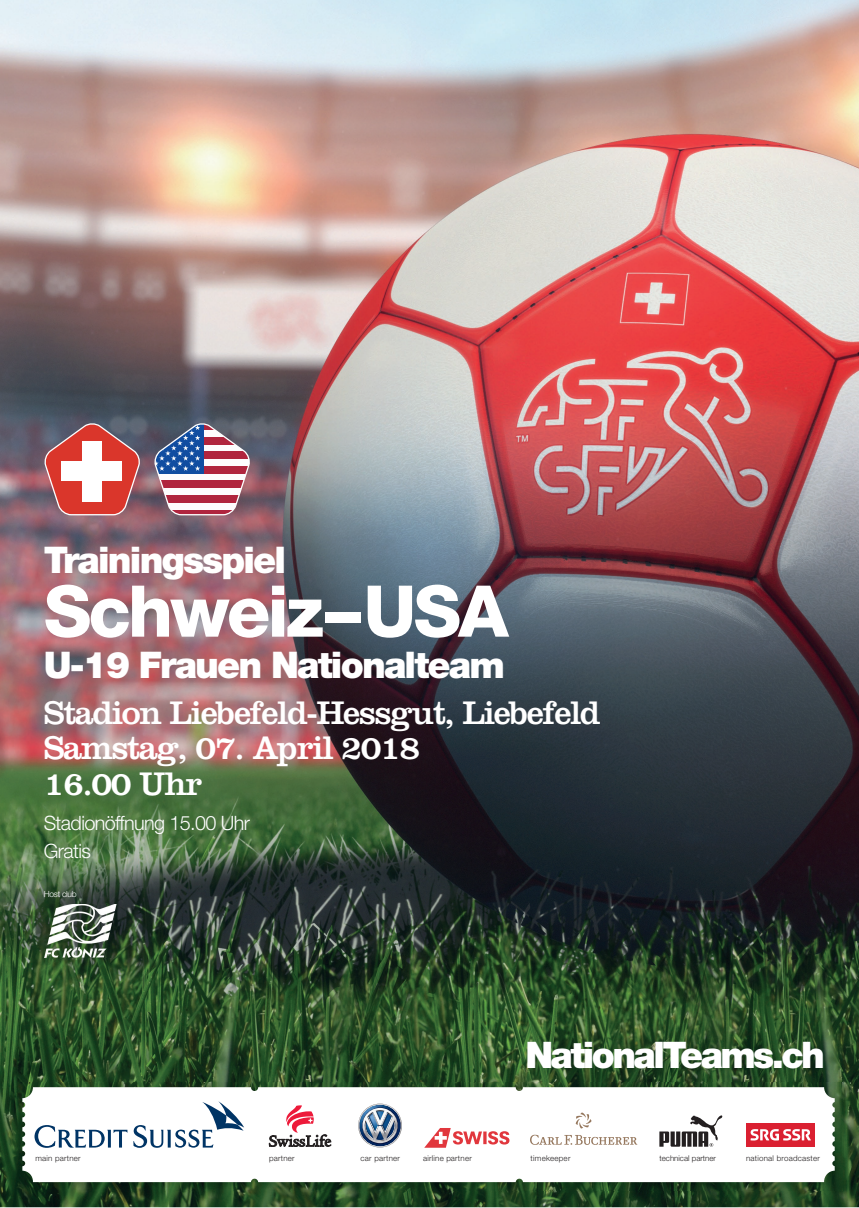
<style>
.page{position:relative;width:859px;height:1208px;background:#fff}
.page>*{position:absolute;margin:0;border:0;box-sizing:border-box;transform-origin:0 0}
.t1{font:800 71.4px "Helvetica Neue LT Std";letter-spacing:-.04em;color:#fff}
.t2{font:900 36.8px "Helvetica Neue LT Std";letter-spacing:-.05em;color:#fff}
.t3{font:900 36.7px "Helvetica Neue LT Std";letter-spacing:-.07em;color:#fff}
.t4{font:33.9px/35.1px "Clarendon LT Std";letter-spacing:-.04em;color:#fff}
.t5{font:300 19.8px/27.6px "Helvetica Neue LT Std";letter-spacing:-.03em;color:#fff}
.t6{font:300 8.5px "Helvetica Neue LT Std";letter-spacing:-.03em;color:#fff}
.t7{font:300 7.9px "Helvetica Neue LT Std";letter-spacing:.03em;color:#231f20}
.t8{font:300 7.9px "Helvetica Neue LT Std";color:#231f20}
</style>
<div class="page">
<img style="left:0;top:0;width:859px;height:1207px">
<img style="left:18px;top:1082px;width:825px;height:108px">
<svg style="left:22px;top:1087px;width:813px;height:95px"></svg>
<div style="left:267px;top:1100px;width:67px;height:51px;background:#fff"></div>
<svg style="left:269px;top:1105px;width:62px;height:41px"></svg>
<svg style="left:424px;top:1128px;width:85px;height:19px"></svg>
<svg style="left:659px;top:1115px;width:63px;height:31px"></svg>
<div style="left:746px;top:1123px;width:69px;height:23px;background:#da2031"></div>
<svg style="left:750px;top:1129px;width:61px;height:11px"></svg>
<svg style="left:35px;top:1125px;width:92px;height:22px"></svg>
<svg style="left:133px;top:1101px;width:111px;height:46px"></svg>
<svg style="left:357px;top:1103px;width:46px;height:44px"></svg>
<svg style="left:530px;top:1112px;width:107px;height:36px"></svg>
<svg style="left:154px;top:423px;width:96px;height:92px"></svg>
<svg style="left:45px;top:423px;width:95px;height:92px;background:#b7504f"></svg>
<div style="left:61px;top:462px;width:61px;height:19px;background:#fff"></div>
<div style="left:82px;top:441px;width:19px;height:60px;background:#fff"></div>
<img style="left:45px;top:904px;width:72px;height:53px">
<h2 class="t2" style="left:44px;top:538px;width:244px">Trainingsspiel</h2>
<h1 class="t1" style="left:44px;top:569px;width:466px">Schweiz– USA</h1>
<h2 class="t2" style="left:44px;top:643px;width:463px">U-19 Frauen Nationalteam</h2>
<h3 class="t4" style="left:44px;top:695px;width:558px">Stadion Liebefeld-Hessgut, Liebefeld<br>Samstag, 07. April 2018<br>16.00 Uhr</h3>
<h3 class="t5" style="left:44px;top:809px;width:208px">Stadionöffnung 15.00 Uhr<br>Gratis</h3>
<p class="t6" style="left:44px;top:888px;width:35px">Host club</p>
<h3 class="t3" style="left:525px;top:1033px;width:301px">NationalTeams.ch</h3>
<p class="t7" style="left:35px;top:1153px;width:47px">main partner</p>
<p class="t7" style="left:269px;top:1153px;width:27px">partner</p>
<p class="t7" style="left:361px;top:1153px;width:41px">car partner</p>
<p class="t7" style="left:423px;top:1153px;width:50px">airline partner</p>
<p class="t7" style="left:531px;top:1153px;width:41px">timekeeper</p>
<p class="t8" style="left:659px;top:1153px;width:58px">technical partner</p>
<p class="t7" style="left:746px;top:1153px;width:75px">national broadcaster</p>
</div>
